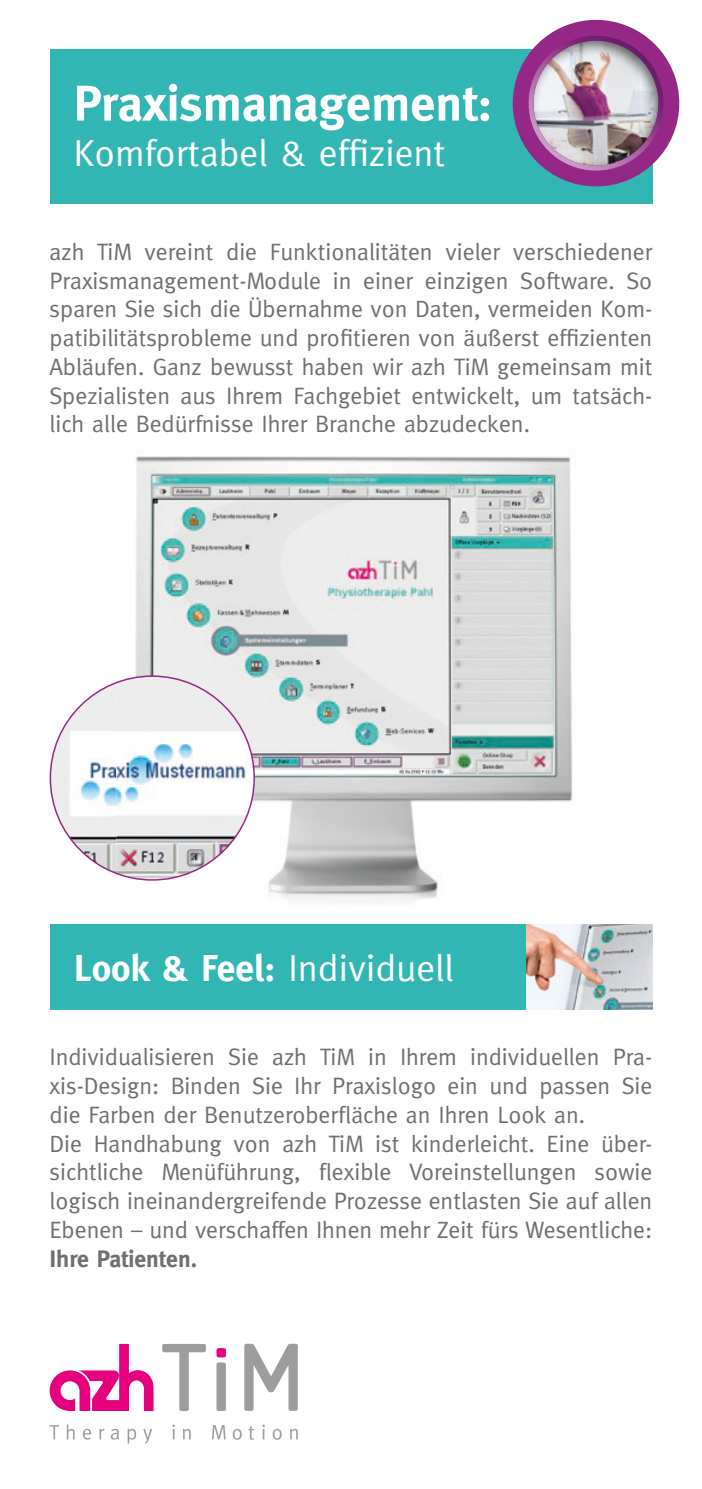
<style>
.page{position:relative;width:702px;height:1489px;background:#fff}
.page>*{position:absolute;margin:0;border:0;box-sizing:border-box;transform-origin:0 0}
.t1{font:700 50px "Meta";color:#fff}
.t2{font:37.5px "Meta";color:#fff}
.t3{font:23.75px/28.8px "Meta";color:#6f6f6e;text-align:justify}
.s1{font-weight:700}
</style>
<div class="page">
<div style="left:50px;top:50px;width:602px;height:154px;background:#32b6b3"></div>
<div style="left:512px;top:20px;width:167px;height:166px;background:#952886;border-radius:50%"></div>
<img style="left:528px;top:36px;width:135px;height:134px">
<img style="left:533px;top:103px;width:125px;height:63px">
<svg style="left:50px;top:1425px;width:9px;height:14px"></svg>
<svg style="left:66px;top:1424px;width:9px;height:15px"></svg>
<svg style="left:83px;top:1428px;width:8px;height:11px"></svg>
<svg style="left:99px;top:1428px;width:6px;height:11px"></svg>
<svg style="left:111px;top:1428px;width:8px;height:11px"></svg>
<svg style="left:127px;top:1428px;width:9px;height:15px"></svg>
<svg style="left:143px;top:1428px;width:9px;height:15px"></svg>
<svg style="left:172px;top:1424px;width:3px;height:15px"></svg>
<svg style="left:183px;top:1428px;width:8px;height:11px"></svg>
<svg style="left:212px;top:1425px;width:14px;height:14px"></svg>
<svg style="left:233px;top:1428px;width:9px;height:11px"></svg>
<svg style="left:248px;top:1426px;width:6px;height:13px"></svg>
<svg style="left:262px;top:1424px;width:3px;height:15px"></svg>
<svg style="left:273px;top:1428px;width:8px;height:11px"></svg>
<svg style="left:290px;top:1428px;width:8px;height:11px"></svg>
<svg style="left:162px;top:1344px;width:44px;height:66px"></svg>
<svg style="left:216px;top:1348px;width:10px;height:62px"></svg>
<svg style="left:50px;top:1343px;width:103px;height:67px"></svg>
<svg style="left:244px;top:1343px;width:54px;height:67px"></svg>
<img style="left:134px;top:456px;width:439px;height:446px">
<img style="left:51px;top:685px;width:60px;height:83px">
<img style="left:116px;top:676px;width:132px;height:68px">
<img style="left:116px;top:744px;width:138px;height:68px">
<img style="left:116px;top:811px;width:132px;height:68px">
<div style="left:50px;top:924px;width:489px;height:85px;background:#32b6b3"></div>
<img style="left:526px;top:924px;width:126px;height:85px">
<p class="t1" style="left:74px;top:74px;width:420px">Praxismanagement:</p>
<p class="t2" style="left:74px;top:131px;width:373px">Komfortabel &amp; effizient</p>
<p class="t3" style="left:50px;top:237px;width:604px">azh TiM vereint die Funktionalitäten vieler verschiedener Praxismanagement-Module in einer einzigen Software. So sparen Sie sich die Übernahme von Daten, vermeiden Kom&shy;patibilitätsprobleme und profitieren von äußerst effizienten Abläufen. Ganz bewusst haben wir azh TiM gemeinsam mit Spezialisten aus Ihrem Fachgebiet entwickelt, um tatsäch&shy;lich alle Bedürfnisse Ihrer Branche abzudecken.</p>
<p class="t2" style="left:74px;top:945px;width:381px"><span class="s1">Look &amp; Feel:</span> Individuell</p>
<p class="t3" style="left:50px;top:1042px;width:604px;text-align:left">Individualisieren Sie azh TiM in Ihrem individuellen Pra&shy;xis-Design: Binden Sie Ihr Praxislogo ein und passen Sie die Farben der Benutzeroberfläche an Ihren Look an.<br>Die Handhabung von azh TiM ist kinderleicht. Eine über&shy;sichtliche Menüführung, flexible Voreinstellungen sowie logisch ineinandergreifende Prozesse entlasten Sie auf allen Ebenen – und verschaffen Ihnen mehr Zeit fürs Wesentliche:<br><span class="s1">Ihre Patienten.</span></p>
</div>
